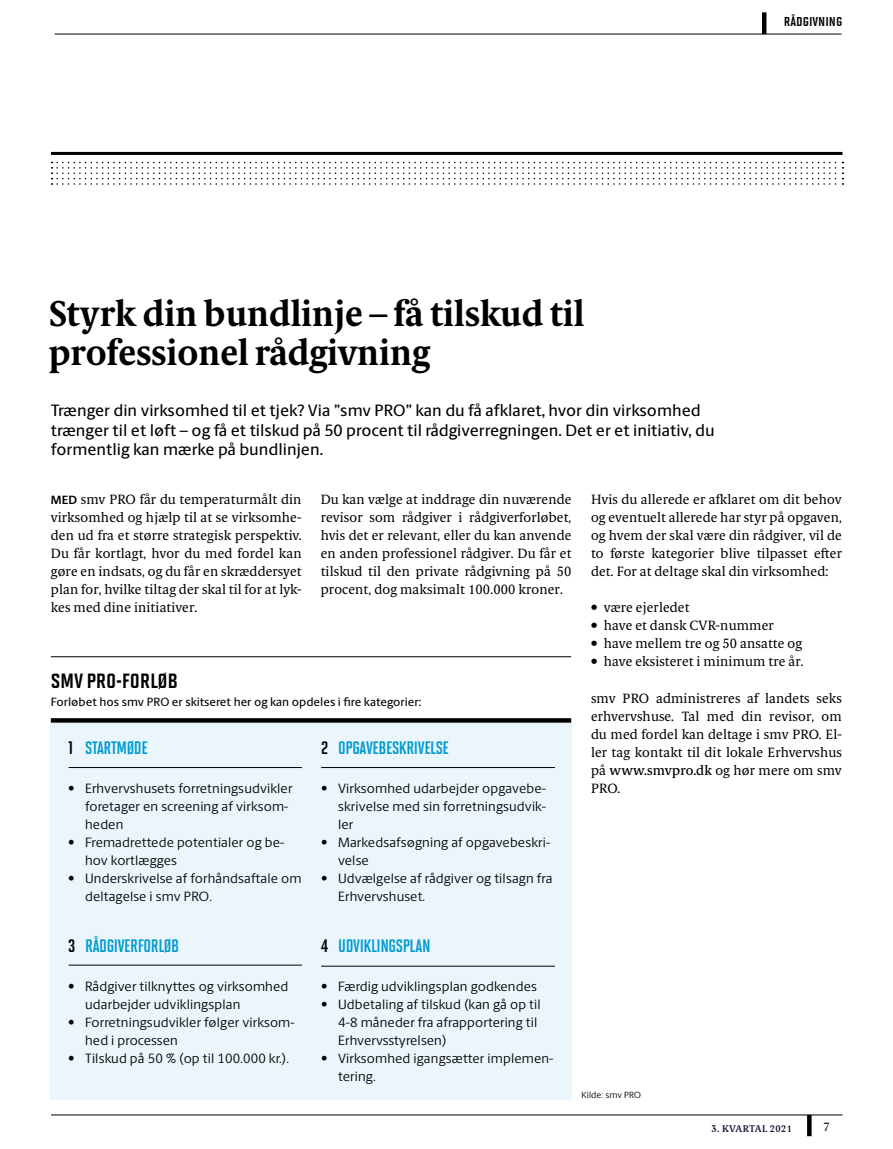
<style>
.page{position:relative;width:893px;height:1149px;background:#fff}
.page>*{position:absolute;margin:0;border:0;box-sizing:border-box;transform-origin:0 0}
.t1{font:700 36px/39px "Berling Serif Text";color:#000}
.t2{font:24px "Solano Gothic MVB Bd SC";letter-spacing:-.01em;color:#000}
.t3{font:18px "Solano Gothic MVB Bd Cap";letter-spacing:-.02em;color:#009bd0}
.t4{font:500 16.5px/19.5px "Berling Sans";color:#000}
.t5{font:15px "Solano Gothic MVB Bd SC";color:#000}
.t6{font:13.5px/18px "Berling Serif Text";letter-spacing:.01em;color:#000;text-align:justify}
.t7{font:13.5px/18px "Berling Sans";letter-spacing:.01em;color:#000}
.t8{font:500 12px "Berling Sans";color:#000}
.t9{font:12px "Berling Serif Text";color:#000}
.t10{font:600 9.75px "Berling Serif Text";letter-spacing:.04em;color:#131139}
.t11{font:9px "Berling Sans";letter-spacing:.01em;color:#000}
.s1{font-family:"Berling Sans";font-weight:700;font-size:12px}
.s2{font-weight:500}
.s3{color:#000}
</style>
<div class="page">
<div style="left:807px;top:1114px;width:5px;height:21px;background:#000"></div>
<div style="left:51px;top:721px;width:521px;height:378px;background:#eaf6fc"></div>
<svg style="left:52px;top:162px;width:791px;height:23px"></svg>
<hr style="left:51px;top:1114px;width:791px;height:1px;background:#000">
<hr style="left:55px;top:34px;width:787px;height:1px;background:#000">
<hr style="left:51px;top:152px;width:791px;height:3px;background:#000">
<hr style="left:762px;top:12px;width:4px;height:22px;background:#000">
<hr style="left:51px;top:656px;width:520px;height:1px;background:#000">
<svg style="left:51px;top:718px;width:520px;height:4px;background:#0a0a0a"></svg>
<hr style="left:69px;top:964px;width:233px;height:1px;background:#000">
<hr style="left:69px;top:767px;width:233px;height:1px;background:#000">
<hr style="left:321px;top:965px;width:234px;height:1px;background:#000">
<hr style="left:321px;top:767px;width:234px;height:1px;background:#000">
<p class="t5" style="left:784px;top:13px;width:60px">RÅDGIVNING</p>
<h1 class="t1" style="left:49px;top:294px;width:537px">Styrk din bundlinje – få tilskud til professionel rådgivning</h1>
<p class="t4" style="left:51px;top:400px;width:665px">Trænger din virksomhed til et tjek? Via ”smv PRO” kan du få afklaret, hvor din virksomhed trænger til et løft – og få et tilskud på 50 procent til rådgiverregningen. Det er et initiativ, du formentlig kan mærke på bundlinjen.</p>
<p class="t6" style="left:51px;top:490px;width:252px"><span class="s1">MED</span> smv PRO får du temperaturmålt din virksomhed og hjælp til at se virksomhe&shy;den ud fra et større strategisk perspektiv.<br>Du får kortlagt, hvor du med fordel kan gøre en indsats, og du får en skræddersyet plan for, hvilke tiltag der skal til for at lyk&shy;kes med dine initiativer.</p>
<p class="t6" style="left:321px;top:490px;width:252px">Du kan vælge at inddrage din nuværende revisor som rådgiver i rådgiverforløbet, hvis det er relevant, eller du kan anvende en anden professionel rådgiver. Du får et tilskud til den private rådgivning på 50 procent, dog maksimalt 100.000 kroner.</p>
<p class="t6" style="left:591px;top:490px;width:252px">Hvis du allerede er afklaret om dit behov og eventuelt allerede har styr på opgaven, og hvem der skal være din rådgiver, vil de to første kategorier blive tilpasset efter det. For at deltage skal din virksomhed:</p>
<p class="t6" style="left:591px;top:598px;width:100px">• være ejerledet</p>
<p class="t6" style="left:591px;top:616px;width:184px">• have et dansk CVR-nummer</p>
<p class="t6" style="left:591px;top:634px;width:212px">• have mellem tre og 50 ansatte og</p>
<p class="t6" style="left:591px;top:652px;width:214px">• have eksisteret i minimum tre år.</p>
<p class="t6" style="left:591px;top:688px;width:252px">smv PRO administreres af landets seks erhvervshuse. Tal med din revisor, om du med fordel kan deltage i smv PRO. El&shy;ler tag kontakt til dit lokale Erhvervshus på <span class="s2">www.smvpro.dk</span> og hør mere om smv PRO.</p>
<h2 class="t2" style="left:51px;top:666px;width:129px">SMV PRO-FORLØB</h2>
<p class="t8" style="left:51px;top:694px;width:372px">Forløbet hos smv PRO er skitseret her og kan opdeles i fire kategorier:</p>
<h3 class="t3" style="left:68px;top:737px;width:81px"><span class="s3">1</span> STARTMØDE</h3>
<p class="t7" style="left:85px;top:778px;width:209px;text-indent:-17px">• Erhvervshusets forretningsudvikler foretager en screening af virksom&shy;heden</p>
<p class="t7" style="left:85px;top:832px;width:201px;text-indent:-17px">• Fremadrettede potentialer og be&shy;hov kortlægges</p>
<p class="t7" style="left:85px;top:868px;width:218px;text-indent:-17px">• Underskrivelse af forhåndsaftale om deltagelse i smv PRO.</p>
<h3 class="t3" style="left:321px;top:737px;width:129px"><span class="s3">2</span> OPGAVEBESKRIVELSE</h3>
<p class="t7" style="left:338px;top:778px;width:209px;text-align:justify;text-indent:-17px">• Virksomhed udarbejder opgavebe&shy;skrivelse med sin forretningsudvik&shy;ler</p>
<p class="t7" style="left:338px;top:832px;width:214px;text-indent:-17px">• Markedsafsøgning af opgavebeskri&shy;velse</p>
<p class="t7" style="left:338px;top:868px;width:216px;text-indent:-17px">• Udvælgelse af rådgiver og tilsagn fra<br>Erhvervshuset.</p>
<h3 class="t3" style="left:68px;top:935px;width:112px"><span class="s3">3</span> RÅDGIVERFORLØB</h3>
<h3 class="t3" style="left:321px;top:935px;width:111px"><span class="s3">4</span> UDVIKLINGSPLAN</h3>
<p class="t7" style="left:85px;top:976px;width:205px;text-indent:-17px">• Rådgiver tilknyttes og virksomhed udarbejder udviklingsplan</p>
<p class="t7" style="left:85px;top:1012px;width:211px;text-indent:-17px">• Forretningsudvikler følger virksom&shy;hed i processen</p>
<p class="t7" style="left:68px;top:1048px;width:223px">• Tilskud på 50 % (op til 100.000 kr.).</p>
<p class="t7" style="left:321px;top:976px;width:217px">• Færdig udviklingsplan godkendes</p>
<p class="t7" style="left:338px;top:994px;width:204px;text-indent:-17px">• Udbetaling af tilskud (kan gå op til<br>4-8 måneder fra afrapportering til<br>Erhvervsstyrelsen)</p>
<p class="t7" style="left:338px;top:1048px;width:217px;text-indent:-17px">• Virksomhed igangsætter implemen&shy;tering.</p>
<p class="t11" style="left:581px;top:1089px;width:61px">Kilde: smv PRO</p>
<p class="t10" style="left:711px;top:1121px;width:82px">3. KVARTAL 2021</p>
<p class="t9" style="left:823px;top:1119px;width:8px">7</p>
</div>
